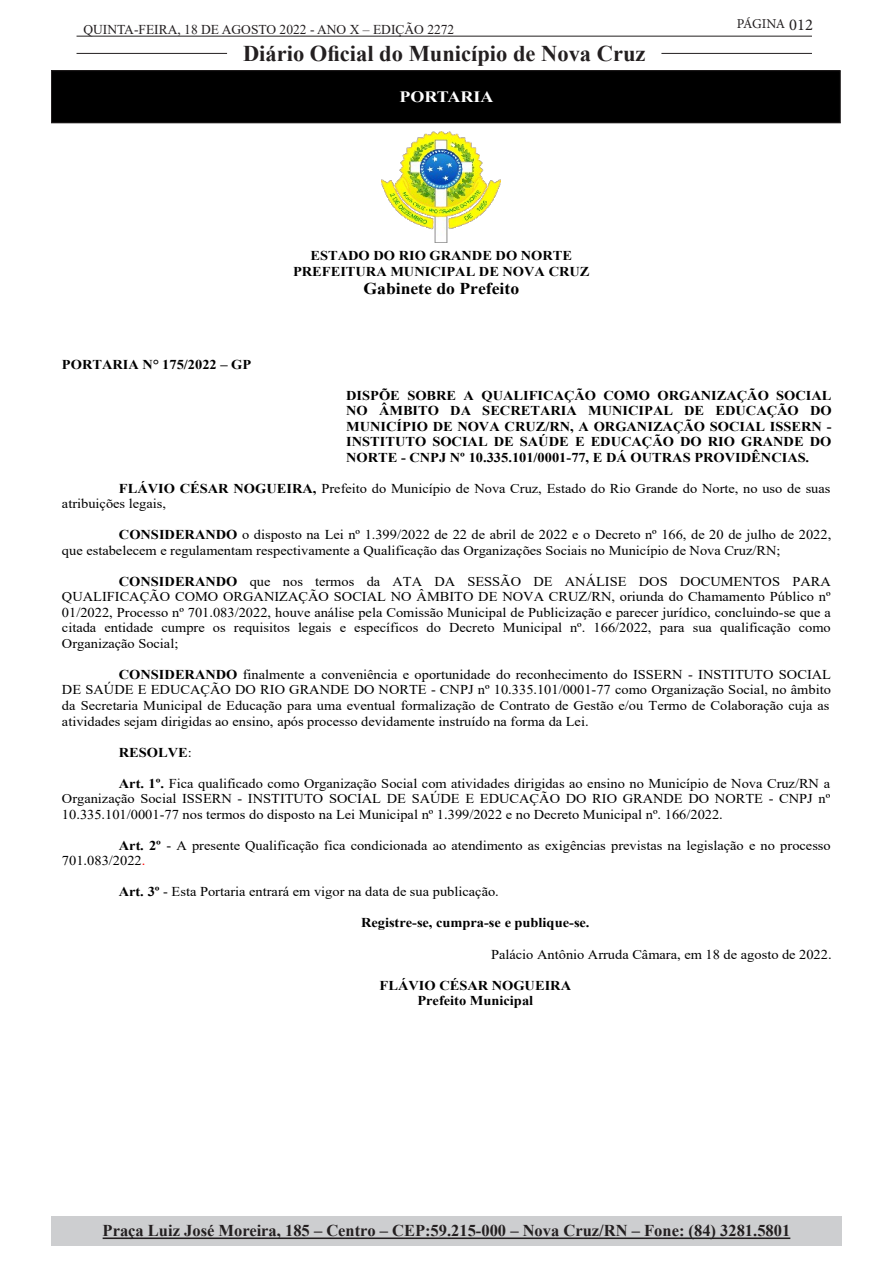
<style>
.page{position:relative;width:893px;height:1263px;background:#fff}
.page>*{position:absolute;margin:0;border:0;box-sizing:border-box;transform-origin:0 0}
.t1{font:700 22.5px "Times New Roman";color:#231f20}
.t2{font:700 16.5px "Times New Roman";color:#231f20}
.t3{font:700 16.5px "Times New Roman";color:#000;scale:1.07 1}
.t4{font:700 15.75px "Times New Roman";color:#fff;scale:1.14 1}
.t5{font:13.5px/15.5px "Times New Roman";color:#000;scale:1.07 1}
.t6{font:700 13.5px/15.5px "Times New Roman";color:#000;text-align:center;scale:1.07 1}
.t7{font:13.5px "Times New Roman";color:#231f20}
.t8{font:13.5px "Minion Pro";letter-spacing:-.03em;color:#231f20}
.s1{font-size:16.5px}
.s2{font-weight:700}
.s3{font-weight:400}
.s4{color:#f00}
</style>
<div class="page">
<hr style="left:77px;top:36px;width:735px;height:1px;background:#231f20">
<hr style="left:77px;top:53px;width:150px;height:1px;background:#231f20">
<hr style="left:661px;top:53px;width:151px;height:1px;background:#231f20">
<div style="left:51px;top:1216px;width:791px;height:29px;background:#cdced0"></div>
<hr style="left:103px;top:1237px;width:687px;height:2px;background:#231f20">
<div style="left:52px;top:71px;width:788px;height:52px;background:#000"></div>
<div style="left:51px;top:70px;width:790px;height:53px;border:1px solid #231f20"></div>
<img style="left:381px;top:132px;width:120px;height:110px">
<p class="t7" style="left:83px;top:20px;width:373px">QUINTA-FEIRA, 18 DE AGOSTO 2022 - ANO X – EDIÇÃO 2272</p>
<h1 class="t1" style="left:243px;top:37px;width:404px">Diário Oficial do Município de Nova Cruz</h1>
<p class="t4" style="left:399px;top:85px;width:84px">PORTARIA</p>
<p class="t6" style="left:62px;top:356px;width:178px">PORTARIA N° 175/2022 – GP</p>
<p class="t6" style="left:293px;top:248px;width:279px">ESTADO DO RIO GRANDE DO NORTE<br>PREFEITURA MUNICIPAL DE NOVA CRUZ</p>
<p class="t3" style="left:363px;top:279px;width:147px">Gabinete do Prefeito</p>
<p class="t8" style="left:737px;top:15px;width:78px">PÁGINA <span class="s1">012</span></p>
<p class="t6" style="left:346px;top:387px;width:455px;text-align:justify">DISPÕE SOBRE A QUALIFICAÇÃO COMO ORGANIZAÇÃO SOCIAL NO ÂMBITO DA SECRETARIA MUNICIPAL DE EDUCAÇÃO DO MUNICÍPIO DE NOVA CRUZ/RN, A ORGANIZAÇÃO SOCIAL ISSERN - INSTITUTO SOCIAL DE SAÚDE E EDUCAÇÃO DO RIO GRANDE DO NORTE - CNPJ Nº 10.335.101/0001-77, E DÁ OUTRAS PROVIDÊNCIAS.</p>
<p class="t5" style="left:62px;top:480px;width:720px;text-indent:57px"><span class="s2">FLÁVIO CÉSAR NOGUEIRA,</span> Prefeito do Município de Nova Cruz, Estado do Rio Grande do Norte, no uso de suas atribuições legais,</p>
<p class="t5" style="left:62px;top:527px;width:720px;text-indent:57px"><span class="s2">CONSIDERANDO</span> o disposto na Lei nº 1.399/2022 de 22 de abril de 2022 e o Decreto nº 166, de 20 de julho de 2022, que estabelecem e regulamentam respectivamente a Qualificação das Organizações Sociais no Município de Nova Cruz/RN;</p>
<p class="t5" style="left:62px;top:574px;width:720px;text-align:justify;text-indent:57px"><span class="s2">CONSIDERANDO</span> que nos termos da ATA DA SESSÃO DE ANÁLISE DOS DOCUMENTOS PARA QUALIFICAÇÃO COMO ORGANIZAÇÃO SOCIAL NO ÂMBITO DE NOVA CRUZ/RN, oriunda do Chamamento Público nº 01/2022, Processo nº 701.083/2022, houve análise pela Comissão Municipal de Publicização e parecer jurídico, concluindo-se que a citada entidade cumpre os requisitos legais e específicos do Decreto Municipal nº. 166/2022, para sua qualificação como Organização Social;</p>
<p class="t5" style="left:62px;top:667px;width:720px;text-indent:57px"><span class="s2">CONSIDERANDO</span> finalmente a conveniência e oportunidade do reconhecimento do ISSERN - INSTITUTO SOCIAL DE SAÚDE E EDUCAÇÃO DO RIO GRANDE DO NORTE - CNPJ nº 10.335.101/0001-77 como Organização Social, no âmbito da Secretaria Municipal de Educação para uma eventual formalização de Contrato de Gestão e/ou Termo de Colaboração cuja as atividades sejam dirigidas ao ensino, após processo devidamente instruído na forma da Lei.</p>
<p class="t6" style="left:119px;top:744px;width:70px">RESOLVE<span class="s3">:</span></p>
<p class="t5" style="left:62px;top:775px;width:720px;text-align:justify;text-indent:57px"><span class="s2">Art. 1º.</span> Fica qualificado como Organização Social com atividades dirigidas ao ensino no Município de Nova Cruz/RN a Organização Social ISSERN - INSTITUTO SOCIAL DE SAÚDE E EDUCAÇÃO DO RIO GRANDE DO NORTE - CNPJ nº 10.335.101/0001-77 nos termos do disposto na Lei Municipal nº 1.399/2022 e no Decreto Municipal nº. 166/2022.</p>
<p class="t5" style="left:62px;top:837px;width:720px;text-indent:57px"><span class="s2">Art. 2º</span> - A presente Qualificação fica condicionada ao atendimento as exigências previstas na legislação e no processo<br>701.083/2022<span class="s4">.</span></p>
<p class="t5" style="left:119px;top:884px;width:357px"><span class="s2">Art. 3º</span> - Esta Portaria entrará em vigor na data de sua publicação.</p>
<p class="t6" style="left:361px;top:915px;width:215px">Registre-se, cumpra-se e publique-se.</p>
<p class="t5" style="left:491px;top:946px;width:320px">Palácio Antônio Arruda Câmara, em 18 de agosto de 2022.</p>
<p class="t6" style="left:380px;top:977px;width:180px">FLÁVIO CÉSAR NOGUEIRA<br>Prefeito Municipal</p>
<p class="t2" style="left:103px;top:1219px;width:689px">Praça Luiz José Moreira, 185 – Centro – CEP:59.215-000 – Nova Cruz/RN – Fone: (84) 3281.5801</p>
</div>
